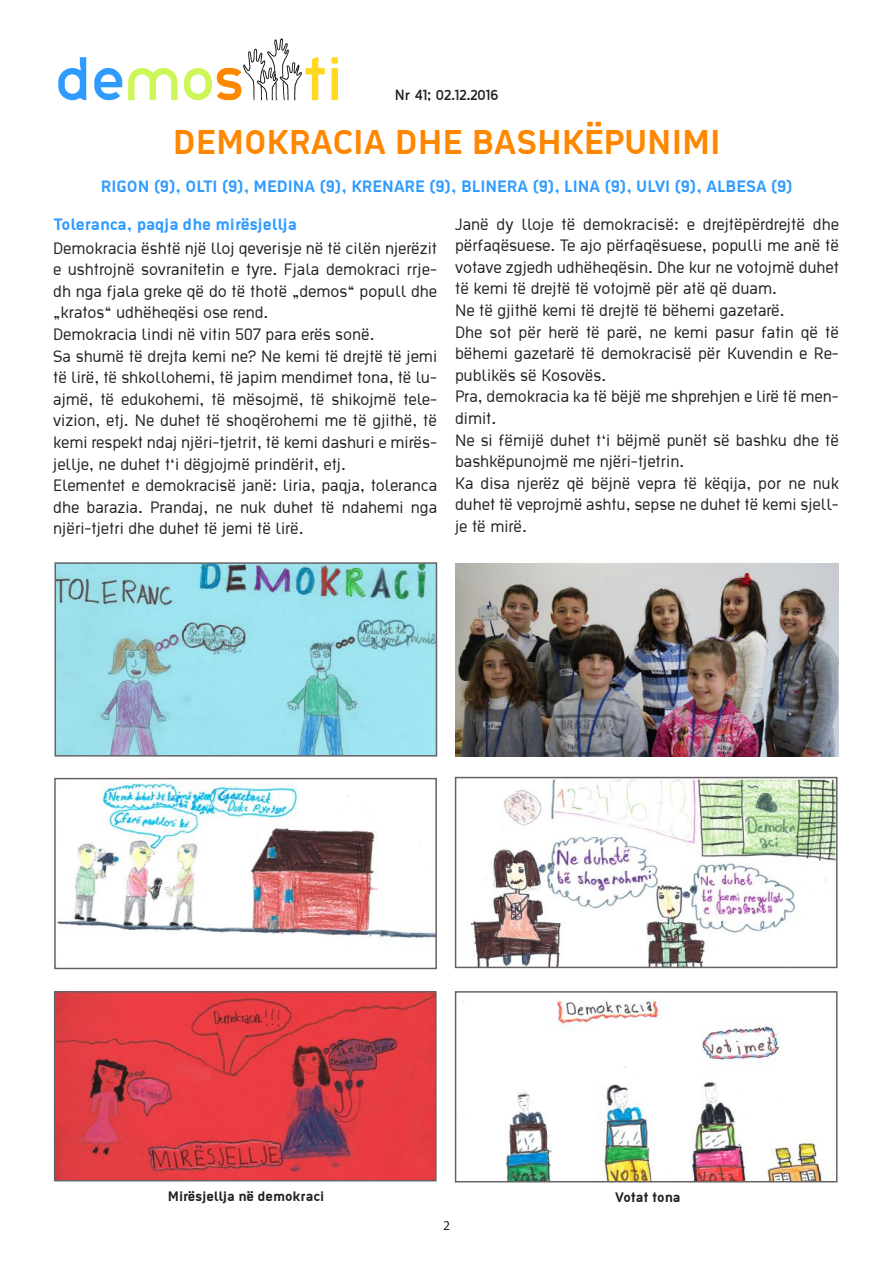
<style>
.page{position:relative;width:893px;height:1263px;background:#fff}
.page>*{position:absolute;margin:0;border:0;box-sizing:border-box;transform-origin:0 0}
.t1{font:700 37.5px "Ekstropia";color:#ff8700}
.t2{font:18px/21.6px "Ekstropia";color:#241f1f}
.t3{font:700 18px "Ekstropia";color:#309bff}
.t4{font:700 15px "Ekstropia";color:#241f1f}
.t5{font:13.5px "Thelbi Kujtesa";color:#241f1f}
.t6{font:13.5px "Myriad Pro";color:#241f1f}
</style>
<div class="page">
<svg style="left:58px;top:57px;width:28px;height:43px"></svg>
<svg style="left:94px;top:68px;width:28px;height:32px"></svg>
<svg style="left:128px;top:68px;width:50px;height:32px"></svg>
<svg style="left:331px;top:57px;width:7px;height:43px"></svg>
<svg style="left:184px;top:38px;width:141px;height:62px"></svg>
<img style="left:57px;top:994px;width:377px;height:184px">
<div style="left:54px;top:991px;width:383px;height:190px;border:2px solid #656365"></div>
<img style="left:462px;top:999px;width:371px;height:180px">
<div style="left:455px;top:991px;width:382px;height:191px;border:2px solid #656365"></div>
<img style="left:58px;top:565px;width:376px;height:188px">
<div style="left:55px;top:562px;width:382px;height:194px;border:2px solid #656365"></div>
<img style="left:455px;top:563px;width:383px;height:193px">
<img style="left:470px;top:780px;width:364px;height:185px">
<div style="left:455px;top:777px;width:382px;height:191px;border:2px solid #656365"></div>
<img style="left:57px;top:783px;width:377px;height:157px">
<div style="left:54px;top:778px;width:383px;height:191px;border:2px solid #656365"></div>
<p class="t5" style="left:395px;top:85px;width:105px">Nr 41; 02.12.2016</p>
<h1 class="t1" style="left:173px;top:119px;width:549px">DEMOKRACIA DHE BASHKËPUNIMI</h1>
<p class="t3" style="left:101px;top:175px;width:694px">RIGON (9), OLTI (9), MEDINA (9), KRENARE (9), BLINERA (9), LINA (9), ULVI (9), ALBESA (9)</p>
<p class="t3" style="left:54px;top:213px;width:245px">Toleranca, paqja dhe mirësjellja</p>
<p class="t2" style="left:53px;top:236px;width:385px">Demokracia është një lloj qeverisje në të cilën njerëzit e ushtrojnë sovranitetin e tyre. Fjala demokraci rrje&shy;dh nga fjala greke që do të thotë „demos“ popull dhe „kratos“ udhëheqësi ose rend.<br>Demokracia lindi në vitin 507 para erës sonë.<br>Sa shumë të drejta kemi ne? Ne kemi të drejtë të jemi të lirë, të shkollohemi, të japim mendimet tona, të lu&shy;ajmë, të edukohemi, të mësojmë, të shikojmë tele&shy;vizion, etj. Ne duhet të shoqërohemi me të gjithë, të kemi respekt ndaj njëri-tjetrit, të kemi dashuri e mirës&shy;jellje, ne duhet t‘i dëgjojmë prindërit, etj.<br>Elementet e demokracisë janë: liria, paqja, toleranca dhe barazia. Prandaj, ne nuk duhet të ndahemi nga njëri-tjetri dhe duhet të jemi të lirë.</p>
<p class="t2" style="left:455px;top:212px;width:385px">Janë dy lloje të demokracisë: e drejtëpërdrejtë dhe përfaqësuese. Te ajo përfaqësuese, populli me anë të votave zgjedh udhëheqësin. Dhe kur ne votojmë duhet të kemi të drejtë të votojmë për atë që duam.<br>Ne të gjithë kemi të drejtë të bëhemi gazetarë.<br>Dhe sot për herë të parë, ne kemi pasur fatin që të bëhemi gazetarë të demokracisë për Kuvendin e Re&shy;publikës së Kosovës.<br>Pra, demokracia ka të bëjë me shprehjen e lirë të men&shy;dimit.<br>Ne si fëmijë duhet t‘i bëjmë punët së bashku dhe të bashkëpunojmë me njëri-tjetrin.<br>Ka disa njerëz që bëjnë vepra të këqija, por ne nuk duhet të veprojmë ashtu, sepse ne duhet të kemi sjell&shy;je të mirë.</p>
<p class="t4" style="left:168px;top:1187px;width:158px">Mirësjellja në demokraci</p>
<p class="t4" style="left:615px;top:1188px;width:67px">Votat tona</p>
<p class="t6" style="left:443px;top:1217px;width:8px">2</p>
</div>
